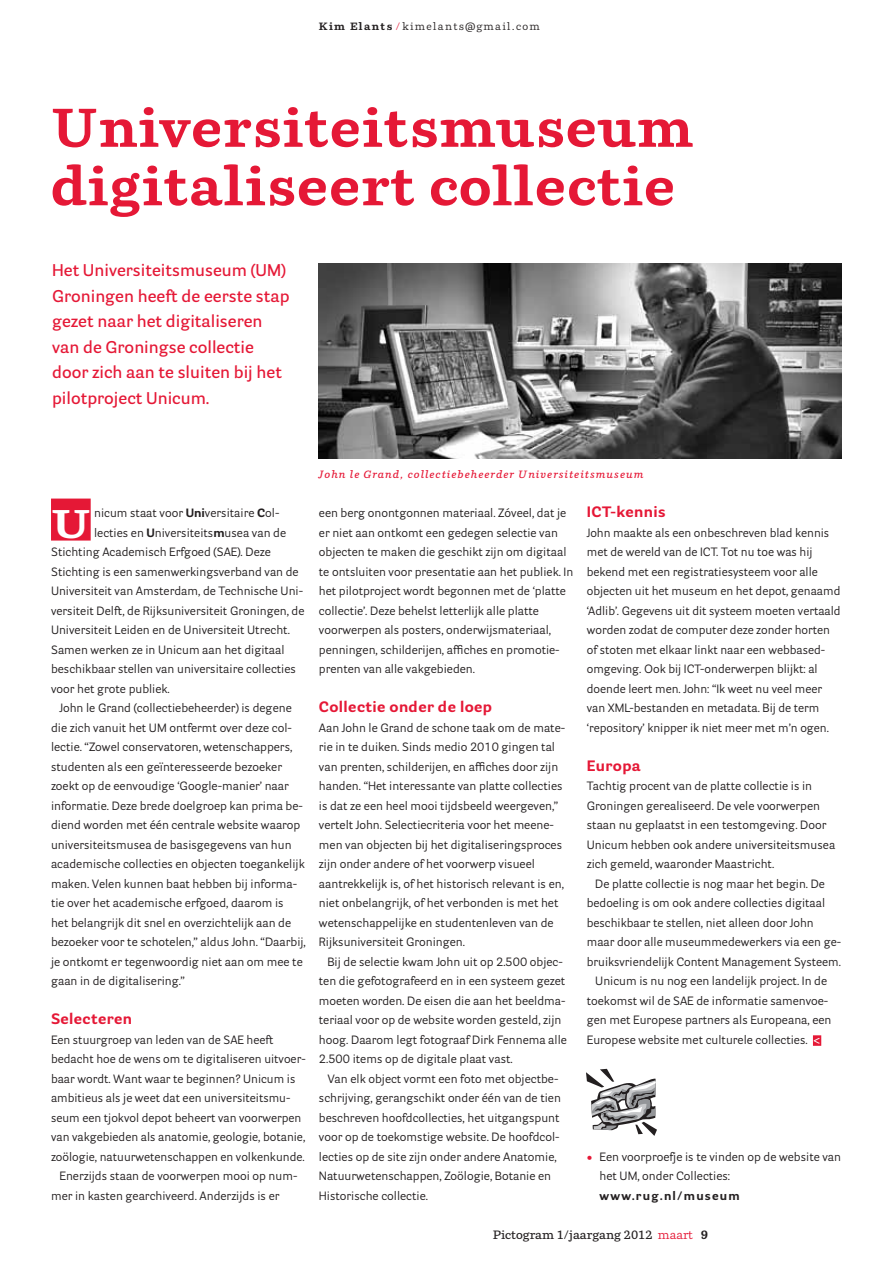
<style>
.page{position:relative;width:893px;height:1263px;background:#fff}
.page>*{position:absolute;margin:0;border:0;box-sizing:border-box;transform-origin:0 0}
.t1{font:700 54px/58.5px "Parry";letter-spacing:.025em;color:#e51836}
.t2{font:700 39.75px "Parry";color:#fff;scale:1.15 1}
.t3{font:600 16.5px/25.5px "Parry Grotesque";color:#e51836}
.t4{font:700 15px "Parry Grotesque";letter-spacing:.025em;color:#e51836}
.t5{font:12px/19.5px "Parry Grotesque";color:#231f20}
.t6{font:600 12px "Parry";color:#231f20}
.t7{font:700 12px "Parry Grotesque";letter-spacing:.1em;color:#231f20}
.t8{font:italic 600 10.5px "Parry";letter-spacing:.1em;color:#e51836}
.t9{font:10.5px "Parry";letter-spacing:.125em;color:#231f20}
.s1{font-weight:700}
.s2{color:#e51836}
.s3{font-family:"Parry";font-weight:600;color:#fff}
.s4{font-weight:400;color:#e51836}
</style>
<div class="page">
<div style="left:51px;top:499px;width:40px;height:42px;background:#e51836"></div>
<div style="left:813px;top:1035px;width:8px;height:11px;background:#e51836"></div>
<svg style="left:586px;top:1069px;width:71px;height:67px"></svg>
<img style="left:319px;top:264px;width:523px;height:195px">
<p class="t9" style="left:319px;top:20px;width:222px"><span class="s1">Kim Elants</span> <span class="s2">/</span> kimelants@gmail.com</p>
<h1 class="t1" style="left:51px;top:97px;width:643px">Universiteitsmuseum digitaliseert collectie</h1>
<h3 class="t3" style="left:52px;top:257px;width:239px">Het Universiteitsmuseum (UM)<br>Groningen heeft de eerste stap gezet naar het digitaliseren van de Groningse collectie door zich aan te sluiten bij het pilotproject Unicum.</h3>
<h2 class="t2" style="left:51px;top:498px;width:36px">U</h2>
<p class="t5" style="left:94px;top:503px;width:187px">nicum staat voor <span class="s1">Uni</span>versitaire <span class="s1">C</span>ol-</p>
<p class="t5" style="left:94px;top:523px;width:194px">lecties en <span class="s1">U</span>niversiteits<span class="s1">m</span>usea van de</p>
<p class="t5" style="left:51px;top:542px;width:221px">Stichting Academisch Erfgoed (SAE). Deze</p>
<p class="t5" style="left:51px;top:562px;width:249px">Stichting is een samenwerkingsverband van de</p>
<p class="t5" style="left:51px;top:581px;width:254px">Universiteit van Amsterdam, de Technische Uni-</p>
<p class="t5" style="left:51px;top:601px;width:255px">versiteit Delft, de Rijksuniversiteit Groningen, de</p>
<p class="t5" style="left:51px;top:620px;width:240px">Universiteit Leiden en de Universiteit Utrecht.</p>
<p class="t5" style="left:51px;top:640px;width:235px">Samen werken ze in Unicum aan het digitaal</p>
<p class="t5" style="left:51px;top:659px;width:246px">beschikbaar stellen van universitaire collecties</p>
<p class="t5" style="left:51px;top:679px;width:120px">voor het grote publiek.</p>
<p class="t5" style="left:60px;top:698px;width:234px">John le Grand (collectiebeheerder) is degene</p>
<p class="t5" style="left:51px;top:718px;width:242px">die zich vanuit het UM ontfermt over deze col-</p>
<p class="t5" style="left:51px;top:737px;width:243px">lectie. “Zowel conservatoren, wetenschappers,</p>
<p class="t5" style="left:51px;top:757px;width:233px">studenten als een geïnteresseerde bezoeker</p>
<p class="t5" style="left:51px;top:776px;width:239px">zoekt op de eenvoudige ‘Google-manier’ naar</p>
<p class="t5" style="left:51px;top:796px;width:253px">informatie. Deze brede doelgroep kan prima be-</p>
<p class="t5" style="left:51px;top:815px;width:251px">diend worden met één centrale website waarop</p>
<p class="t5" style="left:51px;top:835px;width:242px">universiteitsmusea de basisgegevens van hun</p>
<p class="t5" style="left:51px;top:854px;width:255px">academische collecties en objecten toegankelijk</p>
<p class="t5" style="left:51px;top:874px;width:248px">maken. Velen kunnen baat hebben bij informa-</p>
<p class="t5" style="left:51px;top:893px;width:234px">tie over het academische erfgoed, daarom is</p>
<p class="t5" style="left:51px;top:913px;width:242px">het belangrijk dit snel en overzichtelijk aan de</p>
<p class="t5" style="left:51px;top:932px;width:256px">bezoeker voor te schotelen,” aldus John. “Daarbij,</p>
<p class="t5" style="left:51px;top:952px;width:253px">je ontkomt er tegenwoordig niet aan om mee te</p>
<p class="t5" style="left:51px;top:971px;width:135px">gaan in de digitalisering.”</p>
<p class="t4" style="left:51px;top:1009px;width:82px">Selecteren</p>
<p class="t5" style="left:51px;top:1029px;width:224px">Een stuurgroep van leden van de SAE heeft</p>
<p class="t5" style="left:51px;top:1049px;width:256px">bedacht hoe de wens om te digitaliseren uitvoer-</p>
<p class="t5" style="left:51px;top:1068px;width:246px">baar wordt. Want waar te beginnen? Unicum is</p>
<p class="t5" style="left:51px;top:1088px;width:241px">ambitieus als je weet dat een universiteitsmu-</p>
<p class="t5" style="left:51px;top:1107px;width:252px">seum een tjokvol depot beheert van voorwerpen</p>
<p class="t5" style="left:51px;top:1127px;width:256px">van vakgebieden als anatomie, geologie, botanie,</p>
<p class="t5" style="left:51px;top:1146px;width:255px">zoölogie, natuurwetenschappen en volkenkunde.</p>
<p class="t5" style="left:60px;top:1166px;width:239px">Enerzijds staan de voorwerpen mooi op num-</p>
<p class="t5" style="left:51px;top:1185px;width:230px">mer in kasten gearchiveerd. Anderzijds is er</p>
<p class="t8" style="left:319px;top:468px;width:326px">John le Grand, collectiebeheerder Universiteitsmuseum</p>
<p class="t5" style="left:319px;top:503px;width:256px">een berg onontgonnen materiaal. Zóveel, dat je er niet aan ontkomt een gedegen selectie van objecten te maken die geschikt zijn om digitaal te ontsluiten voor presentatie aan het publiek. In het pilotproject wordt begonnen met de ‘platte collectie’. Deze behelst letterlijk alle platte voorwerpen als posters, onderwijsmateriaal, penningen, schilderijen, affiches en promotie&shy;prenten van alle vakgebieden.</p>
<p class="t4" style="left:319px;top:697px;width:175px">Collectie onder de loep</p>
<p class="t5" style="left:319px;top:717px;width:248px">Aan John le Grand de schone taak om de mate&shy;rie in te duiken. Sinds medio 2010 gingen tal van prenten, schilderijen, en affiches door zijn handen. “Het interessante van platte collecties is dat ze een heel mooi tijdsbeeld weergeven,” vertelt John. Selectiecriteria voor het meene&shy;men van objecten bij het digitaliseringsproces zijn onder andere of het voorwerp visueel aantrekkelijk is, of het historisch relevant is en, niet onbelangrijk, of het verbonden is met het wetenschappelijke en studentenleven van de Rijksuniversiteit Groningen.</p>
<p class="t5" style="left:319px;top:951px;width:250px;text-indent:9px">Bij de selectie kwam John uit op 2.500 objec&shy;ten die gefotografeerd en in een systeem gezet moeten worden. De eisen die aan het beeldma&shy;teriaal voor op de website worden gesteld, zijn hoog. Daarom legt fotograaf Dirk Fennema alle 2.500 items op de digitale plaat vast.</p>
<p class="t5" style="left:319px;top:1068px;width:243px;text-indent:9px">Van elk object vormt een foto met objectbe&shy;schrijving, gerangschikt onder één van de tien beschreven hoofdcollecties, het uitgangspunt voor op de toekomstige website. De hoofdcol&shy;lecties op de site zijn onder andere Anatomie, Natuurwetenschappen, Zoölogie, Botanie en Historische collectie.</p>
<p class="t4" style="left:587px;top:502px;width:80px">ICT-kennis</p>
<p class="t5" style="left:587px;top:523px;width:255px">John maakte als een onbeschreven blad kennis met de wereld van de ICT. Tot nu toe was hij bekend met een registratiesysteem voor alle objecten uit het museum en het depot, genaamd ‘Adlib’. Gegevens uit dit systeem moeten vertaald worden zodat de computer deze zonder horten of stoten met elkaar linkt naar een webbased&shy;omgeving. Ook bij ICT-onderwerpen blijkt: al doende leert men. John: “Ik weet nu veel meer van XML-bestanden en metadata. Bij de term ‘repository’ knipper ik niet meer met m’n ogen.</p>
<p class="t4" style="left:587px;top:756px;width:56px">Europa</p>
<p class="t5" style="left:587px;top:776px;width:250px">Tachtig procent van de platte collectie is in Groningen gerealiseerd. De vele voorwerpen staan nu geplaatst in een testomgeving. Door Unicum hebben ook andere universiteitsmusea zich gemeld, waaronder Maastricht.</p>
<p class="t5" style="left:595px;top:873px;width:231px">De platte collectie is nog maar het begin. De</p>
<p class="t5" style="left:587px;top:893px;width:240px">bedoeling is om ook andere collecties digitaal</p>
<p class="t5" style="left:587px;top:912px;width:228px">beschikbaar te stellen, niet alleen door John</p>
<p class="t5" style="left:587px;top:932px;width:256px">maar door alle museummedewerkers via een ge-</p>
<p class="t5" style="left:587px;top:951px;width:256px">bruiksvriendelijk Content Management Systeem.</p>
<p class="t5" style="left:595px;top:971px;width:233px">Unicum is nu nog een landelijk project. In de</p>
<p class="t5" style="left:587px;top:990px;width:243px">toekomst wil de SAE de informatie samenvoe-</p>
<p class="t5" style="left:587px;top:1010px;width:246px">gen met Europese partners als Europeana, een</p>
<p class="t5" style="left:587px;top:1029px;width:236px">Europese website met culturele collecties. <span class="s3">&lt;</span></p>
<p class="t5" style="left:600px;top:1146px;width:243px;text-indent:-13px"><span class="s2">•</span> Een voorproefje is te vinden op de website van het UM, onder Collecties:</p>
<p class="t7" style="left:600px;top:1188px;width:142px">www.rug.nl/museum</p>
<p class="t6" style="left:493px;top:1227px;width:217px">Pictogram 1/jaargang 2012 <span class="s4">maart</span> <span class="s1">9</span></p>
</div>
